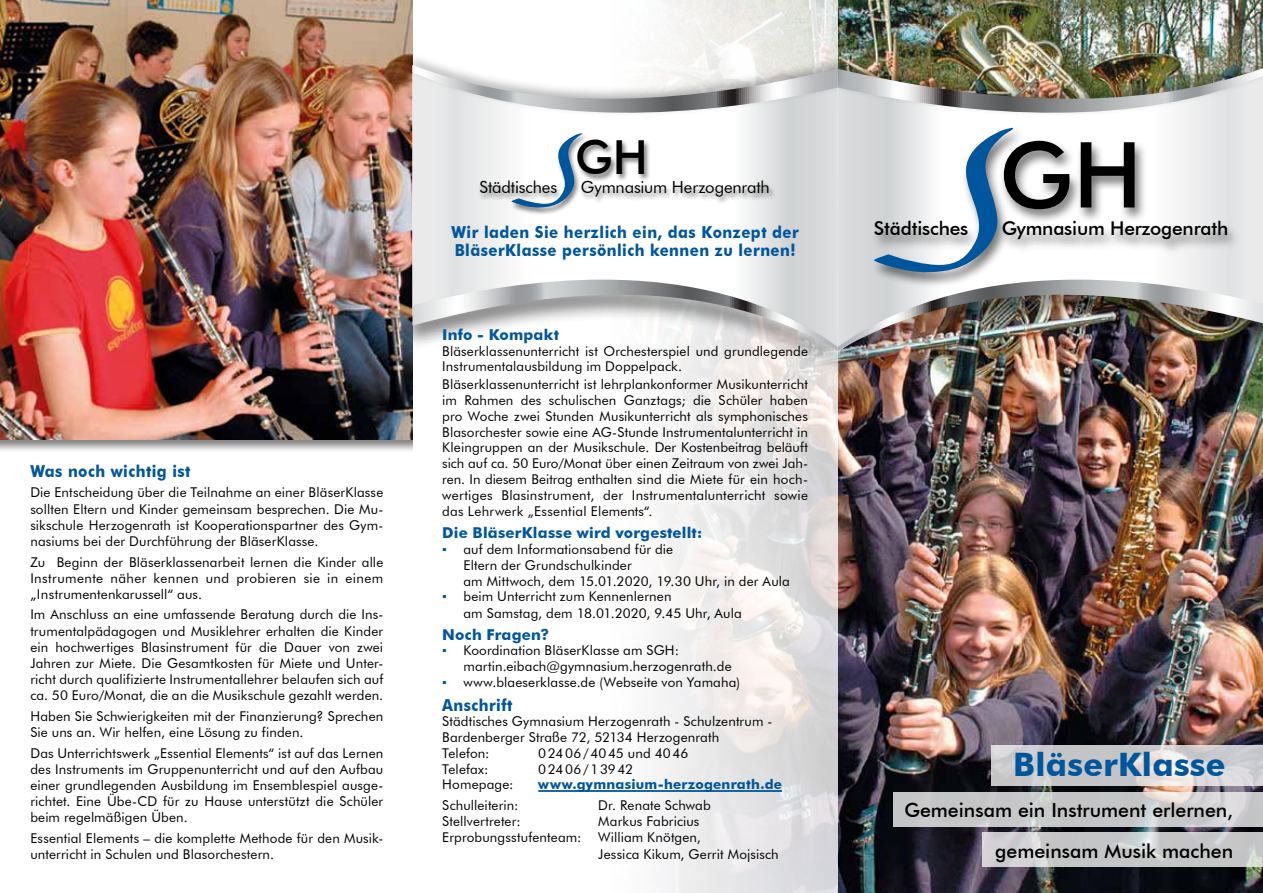
<style>
.page{position:relative;width:1263px;height:893px;background:#fff}
.page>*{position:absolute;margin:0;border:0;box-sizing:border-box;transform-origin:0 0}
.t1{font:500 91.2px "Futura BT";color:#000}
.t2{font:500 46.95px "Futura BT";color:#000}
.t3{font:700 32.25px "Futura BT";letter-spacing:.01em;color:#00569d}
.t4{font:500 19.5px/40.3px "Futura BT";color:#000;text-align:right}
.t5{font:500 18.9px "Futura BT";letter-spacing:-.01em;color:#000}
.t6{font:16.65px "Futura BT";letter-spacing:-.005em;color:#000}
.t7{font:700 16.5px/18px "Futura BT";letter-spacing:.03em;color:#00569d;scale:.91 1}
.t8{font:700 15px "Futura BT";letter-spacing:.01em;color:#00569d}
.t9{font:13.5px/16.2px "Futura BT";letter-spacing:.01em;color:#000}
.t10{font:700 13.5px "Futura BT";letter-spacing:.015em;color:#00569d}
.t11{font:13.5px "Futura BT";letter-spacing:.07em;color:#000}
.s1{font-family:"Arial";color:#00569d}
</style>
<div class="page">
<div style="left:0;top:438px;width:425px;height:76px;background:#000;opacity:.5"></div>
<img style="left:838px;top:376px;width:425px;height:517px">
<img style="left:838px;top:0;width:425px;height:52px">
<img style="left:0;top:0;width:412px;height:440px">
<svg style="left:413px;top:0;width:425px;height:893px"></svg>
<div style="left:829px;top:52px;width:434px;height:65px;background:#000;opacity:.29"></div>
<div style="left:824px;top:278px;width:439px;height:98px;background:#000;opacity:.5"></div>
<div style="left:403px;top:53px;width:444px;height:64px;background:#000;opacity:.29"></div>
<div style="left:398px;top:278px;width:453px;height:98px;background:#000;opacity:.5"></div>
<svg style="left:412px;top:65px;width:851px;height:286px"></svg>
<div style="left:478px;top:180px;width:297px;height:25px;background:#000;opacity:.5"></div>
<svg style="left:893px;top:793px;width:370px;height:34px;background:#c9c9cb"></svg>
<svg style="left:982px;top:833px;width:281px;height:34px;background:#c9cacb"></svg>
<svg style="left:991px;top:745px;width:272px;height:41px;background:#d0cfd0"></svg>
<hr style="left:538px;top:790px;width:244px;height:2px;background:#00569d">
<p class="t7" style="left:30px;top:462px;width:178px">Was noch wichtig ist</p>
<p class="t9" style="left:30px;top:484px;width:354px;text-align:justify">Die Entscheidung über die Teilnahme an einer BläserKlasse sollten Eltern und Kinder gemeinsam besprechen. Die Mu&shy;sikschule Herzogenrath ist Kooperationspartner des Gym&shy;nasiums bei der Durchführung der BläserKlasse.</p>
<p class="t9" style="left:30px;top:553px;width:354px;text-align:justify">Zu Beginn der Bläserklassenarbeit lernen die Kinder alle Instrumente näher kennen und probieren sie in einem „Instrumentenkarussell“ aus.</p>
<p class="t9" style="left:30px;top:606px;width:354px;text-align:justify">Im Anschluss an eine umfassende Beratung durch die Ins&shy;trumentalpädagogen und Musiklehrer erhalten die Kinder ein hochwertiges Blasinstrument für die Dauer von zwei Jahren zur Miete. Die Gesamtkosten für Miete und Unter&shy;richt durch qualifizierte Instrumentallehrer belaufen sich auf ca. 50 Euro/Monat, die an die Musikschule gezahlt werden.</p>
<p class="t9" style="left:30px;top:708px;width:354px">Haben Sie Schwierigkeiten mit der Finanzierung? Sprechen<br>Sie uns an. Wir helfen, eine Lösung zu finden.</p>
<p class="t9" style="left:30px;top:744px;width:354px;text-align:justify">Das Unterrichtswerk „Essential Elements“ ist auf das Lernen des Instruments im Gruppenunterricht und auf den Aufbau einer grundlegenden Ausbildung im Ensemblespiel ausge&shy;richtet. Eine Übe-CD für zu Hause unterstützt die Schüler beim regelmäßigen Üben.</p>
<p class="t9" style="left:30px;top:830px;width:354px">Essential Elements – die komplette Methode für den Musik&shy;unterricht in Schulen und Blasorchestern.</p>
<h2 class="t2" style="left:575px;top:129px;width:74px">GH</h2>
<p class="t6" style="left:479px;top:177px;width:79px">Städtisches</p>
<p class="t6" style="left:581px;top:177px;width:191px">Gymnasium Herzogenrath</p>
<p class="t7" style="left:451px;top:223px;width:383px">Wir laden Sie herzlich ein, das Konzept der<br>BläserKlasse persönlich kennen zu lernen!</p>
<p class="t8" style="left:442px;top:325px;width:118px">Info - Kompakt</p>
<p class="t9" style="left:442px;top:343px;width:367px;line-height:15.8px">Bläserklassenunterricht ist Orchesterspiel und grundlegende<br>Instrumentalausbildung im Doppelpack.</p>
<p class="t9" style="left:442px;top:376px;width:367px;line-height:15.8px;text-align:justify">Bläserklassenunterricht ist lehrplankonformer Musikunterricht im Rahmen des schulischen Ganztags; die Schüler haben pro Woche zwei Stunden Musikunterricht als symphonisches Blasorchester sowie eine AG-Stunde Instrumentalunterricht in Kleingruppen an der Musikschule. Der Kostenbeitrag beläuft sich auf ca. 50 Euro/Monat über einen Zeitraum von zwei Jah&shy;ren. In diesem Beitrag enthalten sind die Miete für ein hoch&shy;wertiges Blasinstrument, der Instrumentalunterricht sowie das Lehrwerk „Essential Elements“.</p>
<p class="t8" style="left:442px;top:524px;width:261px">Die BläserKlasse wird vorgestellt:</p>
<p class="t9" style="left:463px;top:541px;width:328px;line-height:15.8px;text-indent:-21px"><span class="s1">▪</span> auf dem Informationsabend für die<br>Eltern der Grundschulkinder<br>am Mittwoch, dem 15.01.2020, 19.30 Uhr, in der Aula</p>
<p class="t9" style="left:463px;top:588px;width:280px;text-indent:-21px"><span class="s1">▪</span> beim Unterricht zum Kennenlernen<br>am Samstag, dem 18.01.2020, 9.45 Uhr, Aula</p>
<p class="t8" style="left:442px;top:626px;width:109px">Noch Fragen?</p>
<p class="t9" style="left:463px;top:642px;width:270px;line-height:15.8px;text-indent:-21px"><span class="s1">▪</span> Koordination BläserKlasse am SGH: martin.eibach@gymnasium.herzogenrath.de</p>
<p class="t9" style="left:442px;top:674px;width:299px"><span class="s1">▪</span> www.blaeserklasse.de (Webseite von Yamaha)</p>
<p class="t7" style="left:442px;top:696px;width:79px">Anschrift</p>
<p class="t9" style="left:442px;top:714px;width:332px;line-height:15.8px">Städtisches Gymnasium Herzogenrath - Schulzentrum -<br>Bardenberger Straße 72, 52134 Herzogenrath<br>Telefon:</p>
<p class="t9" style="left:538px;top:745px;width:152px">02406/4045 und 4046</p>
<p class="t9" style="left:442px;top:761px;width:48px">Telefax:</p>
<p class="t11" style="left:538px;top:761px;width:96px">02406/13942</p>
<p class="t9" style="left:442px;top:776px;width:73px">Homepage:</p>
<p class="t10" style="left:538px;top:776px;width:245px">www.gymnasium-herzogenrath.de</p>
<p class="t9" style="left:442px;top:797px;width:78px">Schulleiterin:</p>
<p class="t9" style="left:598px;top:797px;width:114px">Dr. Renate Schwab</p>
<p class="t9" style="left:442px;top:813px;width:80px">Stellvertreter:</p>
<p class="t9" style="left:598px;top:813px;width:103px">Markus Fabricius</p>
<p class="t9" style="left:442px;top:829px;width:141px">Erprobungsstufenteam:</p>
<p class="t9" style="left:598px;top:829px;width:182px">William Knötgen,<br>Jessica Kikum, Gerrit Mojsisch</p>
<h1 class="t1" style="left:999px;top:120px;width:144px">GH</h1>
<h3 class="t5" style="left:874px;top:217px;width:96px">Städtisches</h3>
<h3 class="t5" style="left:1002px;top:217px;width:228px">Gymnasium Herzogenrath</h3>
<h3 class="t3" style="left:1013px;top:745px;width:214px">BläserKlasse</h3>
<h3 class="t4" style="left:904px;top:790px;width:330px">Gemeinsam ein Instrument erlernen, gemeinsam Musik machen</h3>
</div>
